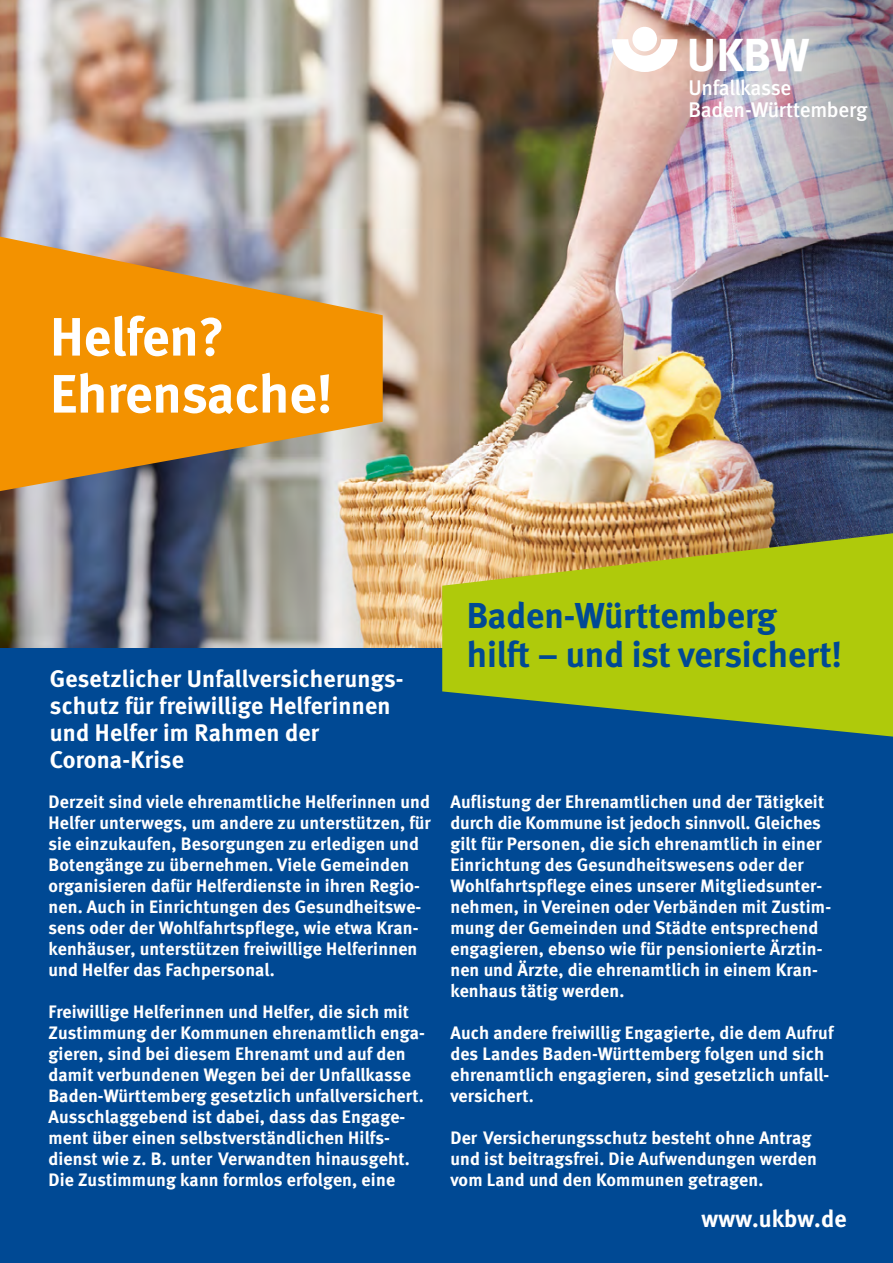
<style>
.page{position:relative;width:893px;height:1263px;background:#fff}
.page>*{position:absolute;margin:0;border:0;box-sizing:border-box;transform-origin:0 0}
.t1{font:700 54px "DGUV Meta";color:#fff}
.t2{font:700 46.2px "DGUV Meta";color:#fff}
.t3{font:700 36px/39px "DGUV Meta";color:#004994}
.t4{font:700 24px/27px "DGUV Meta";letter-spacing:.01em;color:#fff}
.t5{font:500 21.15px "DGUV Meta";letter-spacing:-.015em;color:#fff}
.t6{font:700 18px/21px "DGUV Meta";letter-spacing:.01em;color:#fff}
</style>
<div class="page">
<img style="left:0;top:0;width:608px;height:648px">
<img style="left:608px;top:0;width:285px;height:533px">
<div style="left:0;top:648px;width:893px;height:615px;background:#004994"></div>
<svg style="left:0;top:237px;width:383px;height:254px;background:#db962e"></svg>
<svg style="left:442px;top:533px;width:451px;height:204px;background:#9db425"></svg>
<div style="left:632px;top:27px;width:25px;height:24px;background:#fff;border-radius:50%"></div>
<svg style="left:612px;top:39px;width:65px;height:33px"></svg>
<p class="t2" style="left:687px;top:28px;width:124px">UKBW</p>
<p class="t5" style="left:688px;top:75px;width:104px">Unfallkasse</p>
<p class="t5" style="left:688px;top:98px;width:181px">Baden-Württemberg</p>
<p class="t1" style="left:50px;top:305px;width:176px">Helfen?</p>
<p class="t1" style="left:50px;top:362px;width:284px">Ehrensache!</p>
<p class="t4" style="left:50px;top:666px;width:355px">Gesetzlicher Unfallversicherungs&shy;schutz für freiwillige Helferinnen und Helfer im Rahmen der<br>Corona-Krise</p>
<p class="t6" style="left:48px;top:792px;width:384px">Derzeit sind viele ehrenamtliche Helferinnen und Helfer unterwegs, um andere zu unterstützen, für sie einzukaufen, Besorgungen zu erledigen und Botengänge zu übernehmen. Viele Gemeinden organisieren dafür Helferdienste in ihren Regio&shy;nen. Auch in Einrichtungen des Gesundheitswe&shy;sens oder der Wohlfahrtspflege, wie etwa Kran&shy;kenhäuser, unterstützen freiwillige Helferinnen und Helfer das Fachpersonal.</p>
<p class="t6" style="left:48px;top:1002px;width:378px">Freiwillige Helferinnen und Helfer, die sich mit Zustimmung der Kommunen ehrenamtlich enga&shy;gieren, sind bei diesem Ehrenamt und auf den damit verbundenen Wegen bei der Unfallkasse Baden-Württemberg gesetzlich unfallversichert.<br>Ausschlaggebend ist dabei, dass das Engage&shy;ment über einen selbstverständlichen Hilfs&shy;dienst wie z. B. unter Verwandten hinausgeht.</p>
<p class="t6" style="left:48px;top:1170px;width:348px">Die Zustimmung kann formlos erfolgen, eine</p>
<p class="t3" style="left:467px;top:597px;width:377px">Baden-Württemberg hilft – und ist versichert!</p>
<p class="t6" style="left:450px;top:792px;width:382px">Auflistung der Ehrenamtlichen und der Tätigkeit durch die Kommune ist jedoch sinnvoll. Gleiches gilt für Personen, die sich ehrenamtlich in einer Einrichtung des Gesundheitswesens oder der Wohlfahrtspflege eines unserer Mitgliedsunter&shy;nehmen, in Vereinen oder Verbänden mit Zustim&shy;mung der Gemeinden und Städte entsprechend engagieren, ebenso wie für pensionierte Ärztin&shy;nen und Ärzte, die ehrenamtlich in einem Kran&shy;kenhaus tätig werden.</p>
<p class="t6" style="left:450px;top:1023px;width:385px">Auch andere freiwillig Engagierte, die dem Aufruf des Landes Baden-Württemberg folgen und sich ehrenamtlich engagieren, sind gesetzlich unfall&shy;versichert.</p>
<p class="t6" style="left:450px;top:1128px;width:368px">Der Versicherungsschutz besteht ohne Antrag und ist beitragsfrei. Die Aufwendungen werden vom Land und den Kommunen getragen.</p>
<p class="t4" style="left:701px;top:1205px;width:147px">www.ukbw.de</p>
</div>
